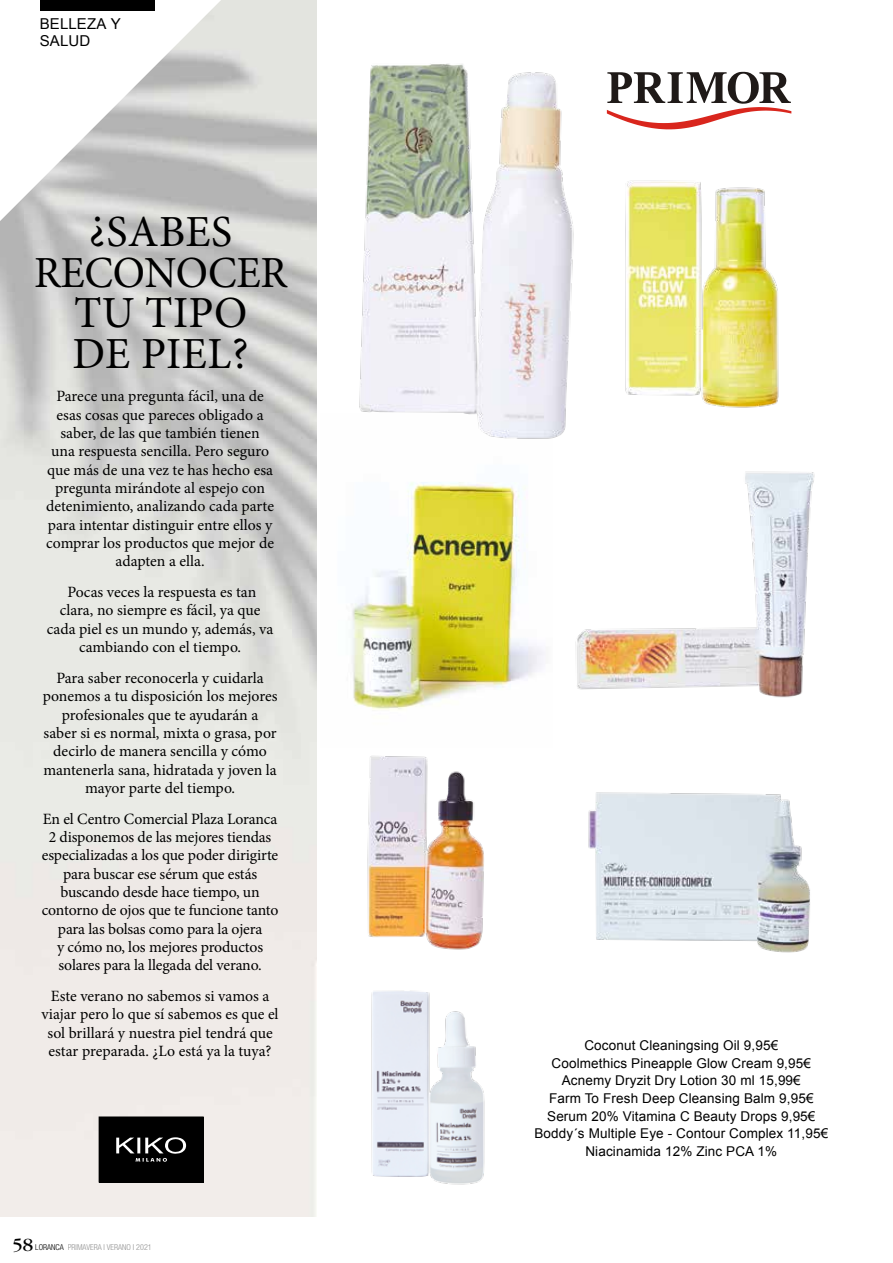
<style>
.page{position:relative;width:893px;height:1263px;background:#fff}
.page>*{position:absolute;margin:0;border:0;box-sizing:border-box;transform-origin:0 0}
.t1{font:44.4px/40.5px "Minion Pro";letter-spacing:.005em;color:#000;text-align:center}
.t2{font:19.5px "Garamond";color:#000}
.t3{font:15.75px/18.3px "Minion Pro";letter-spacing:-.005em;color:#000;text-align:center}
.t4{font:15px/16.5px "Arial Unicode MS";letter-spacing:.01em;color:#000}
.t5{font:13.5px/17.5px "Arial";letter-spacing:.01em;color:#000;text-align:center}
.t6{font:300 condensed 8.1px "Helvetica Neue LT Pro";color:#929292}
.s1{color:#000}
</style>
<div class="page">
<img style="left:0;top:0;width:316px;height:1216px">
<svg style="left:0;top:0;width:221px;height:221px"></svg>
<div style="left:40px;top:0;width:115px;height:11px;background:#000"></div>
<img style="left:352px;top:482px;width:193px;height:228px">
<img style="left:625px;top:180px;width:154px;height:228px">
<img style="left:371px;top:990px;width:114px;height:195px">
<img style="left:359px;top:63px;width:215px;height:376px">
<img style="left:575px;top:471px;width:240px;height:227px">
<img style="left:588px;top:792px;width:222px;height:160px">
<svg style="left:607px;top:72px;width:184px;height:57px"></svg>
<img style="left:367px;top:756px;width:117px;height:194px">
<div style="left:99px;top:1117px;width:104px;height:65px;background:#000"></div>
<svg style="left:116px;top:1137px;width:70px;height:25px"></svg>
<p class="t4" style="left:40px;top:15px;width:83px">BELLEZA Y<br>SALUD</p>
<h1 class="t1" style="left:34px;top:212px;width:255px">¿SABES<br>RECONOCER<br>TU TIPO<br>DE PIEL?</h1>
<p class="t3" style="left:46px;top:387px;width:229px">Parece una pregunta fácil, una de esas cosas que pareces obligado a saber, de las que también tienen<br>una respuesta sencilla. Pero seguro que más de una vez te has hecho esa pregunta mirándote al espejo con detenimiento, analizando cada parte para intentar distinguir entre ellos y comprar los productos que mejor de adapten a ella.</p>
<p class="t3" style="left:47px;top:583px;width:228px">Pocas veces la respuesta es tan<br>clara, no siempre es fácil, ya que cada piel es un mundo y, además, va cambiando con el tiempo.</p>
<p class="t3" style="left:43px;top:669px;width:236px">Para saber reconocerla y cuidarla ponemos a tu disposición los mejores profesionales que te ayudarán a<br>saber si es normal, mixta o grasa, por decirlo de manera sencilla y cómo mantenerla sana, hidratada y joven la mayor parte del tiempo.</p>
<p class="t3" style="left:42px;top:809px;width:238px">En el Centro Comercial Plaza Loranca 2 disponemos de las mejores tiendas especializadas a los que poder dirigirte para buscar ese sérum que estás buscando desde hace tiempo, un contorno de ojos que te funcione tanto para las bolsas como para la ojera<br>y cómo no, los mejores productos solares para la llegada del verano.</p>
<p class="t3" style="left:42px;top:987px;width:238px">Este verano no sabemos si vamos a viajar pero lo que sí sabemos es que el sol brillará y nuestra piel tendrá que estar preparada. ¿Lo está ya la tuya?</p>
<p class="t2" style="left:12px;top:1235px;width:22px">58</p>
<p class="t6" style="left:35px;top:1242px;width:118px"><span class="s1">LORANCA</span> PRIMAVERA I VERANO I 2021</p>
<p class="t5" style="left:534px;top:1037px;width:295px">Coconut Cleaningsing Oil 9,95€<br>Coolmethics Pineapple Glow Cream 9,95€ Acnemy Dryzit Dry Lotion 30 ml 15,99€<br>Farm To Fresh Deep Cleansing Balm 9,95€ Serum 20% Vitamina C Beauty Drops 9,95€ Boddy´s Multiple Eye - Contour Complex 11,95€ Niacinamida 12% Zinc PCA 1%</p>
</div>
